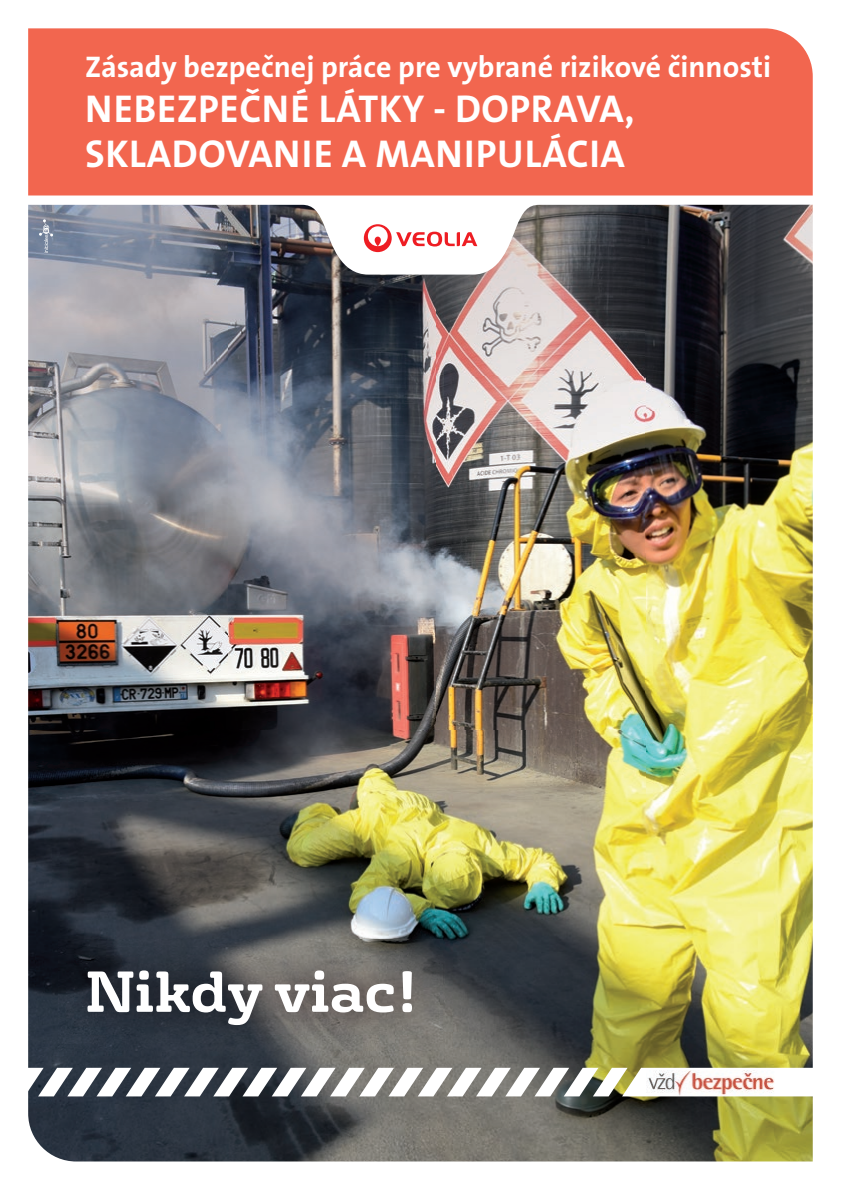
<style>
.page{position:relative;width:842px;height:1191px;background:#fff}
.page>*{position:absolute;margin:0;border:0;box-sizing:border-box;transform-origin:0 0}
.t1{font:700 56px "FS Rufus";color:#fff}
.t2{font:39px/45px "The Sans Veolia W7 Bld";letter-spacing:.015em;color:#fff}
.t3{font:30px "The Sans Veolia W7 Bld";color:#fff}
</style>
<div class="page">
<img style="left:28px;top:28px;width:785px;height:1134px">
<svg style="left:364px;top:224px;width:113px;height:28px"></svg>
<svg style="left:28px;top:1067px;width:785px;height:29px"></svg>
<img style="left:647px;top:1070px;width:128px;height:25px">
<p class="t3" style="left:85px;top:48px;width:687px">Zásady bezpečnej práce pre vybrané rizikové činnosti</p>
<p class="t2" style="left:85px;top:87px;width:551px">NEBEZPEČNÉ LÁTKY - DOPRAVA,<br>SKLADOVANIE A MANIPULÁCIA</p>
<h1 class="t1" style="left:85px;top:943px;width:335px">Nikdy viac!</h1>
</div>
